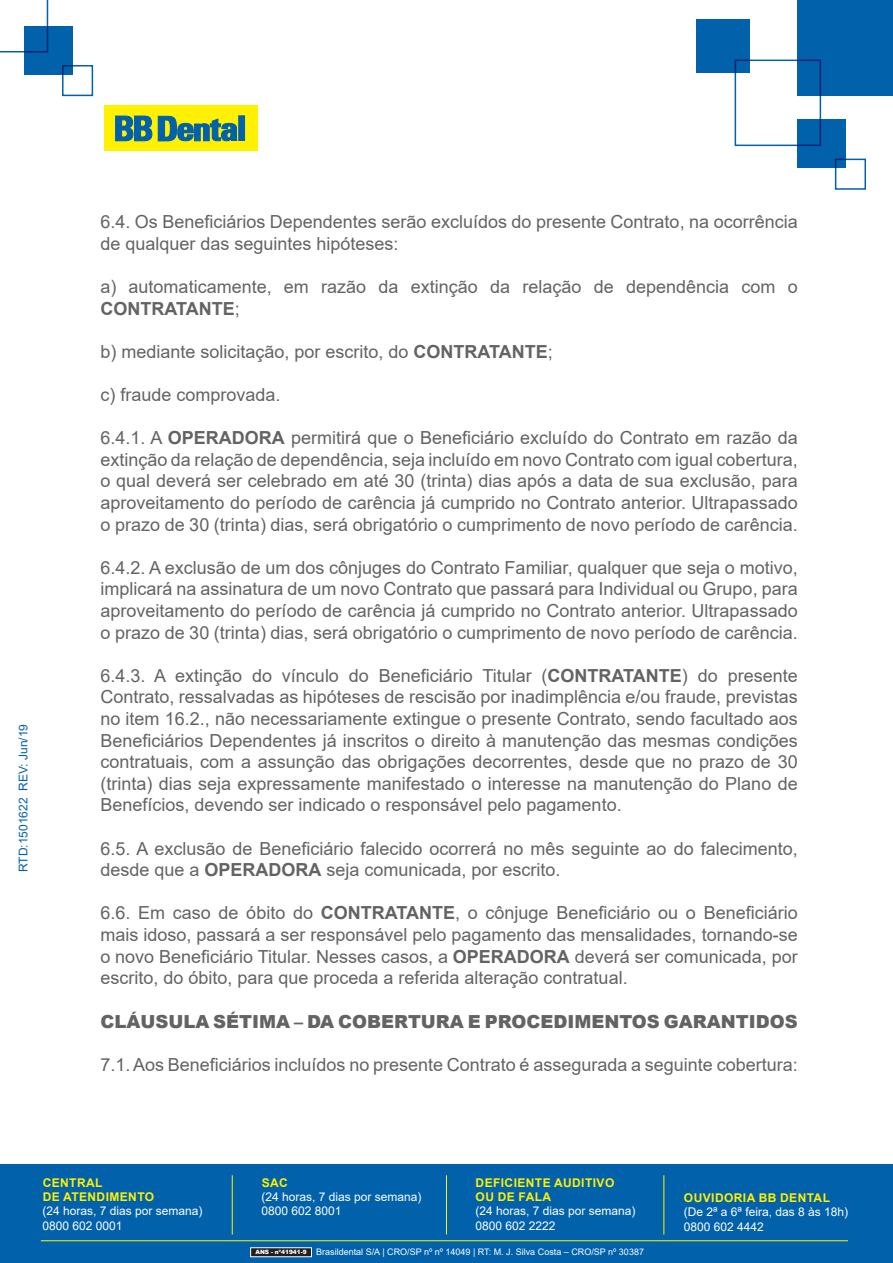
<style>
.page{position:relative;width:893px;height:1263px;background:#fff}
.page>*{position:absolute;margin:0;border:0;box-sizing:border-box;transform-origin:0 0}
.t1{font:18px/21.6px "Arial";color:#636366;text-align:justify}
.t2{font:900 18px "Arial";color:#636366}
.t3{font:12px "Arial";color:#fff}
.t4{font:700 12px "Arial";letter-spacing:.035em;color:#fff101}
.t5{font:12px "Arial";color:#0161aa}
.t6{font:9px "Arial";color:#fff}
.t7{font:900 5.85px "Arial";color:#fff}
.s1{font-weight:700}
</style>
<div class="page">
<div style="left:0;top:1165px;width:893px;height:98px;background:#0161aa"></div>
<div style="left:798px;top:0;width:95px;height:95px;background:#0161aa"></div>
<div style="left:835px;top:159px;width:31px;height:31px;border:2px solid #0161aa"></div>
<div style="left:62px;top:65px;width:31px;height:31px;border:2px solid #0161aa"></div>
<div style="left:797px;top:119px;width:49px;height:49px;background:#0161aa"></div>
<div style="left:24px;top:26px;width:49px;height:49px;background:#0161aa"></div>
<div style="left:696px;top:19px;width:54px;height:54px;background:#0161aa"></div>
<div style="left:735px;top:60px;width:86px;height:86px;border:2px solid #0161aa"></div>
<svg style="left:0;top:0;width:48px;height:52px"></svg>
<div style="left:251px;top:1248px;width:60px;height:9px;background:#231f20"></div>
<div style="left:250px;top:1247px;width:62px;height:10px;border:1px solid #fff"></div>
<hr style="left:232px;top:1175px;width:1px;height:59px;background:#fff101">
<hr style="left:41px;top:1240px;width:807px;height:1px;background:#fff101">
<hr style="left:663px;top:1175px;width:1px;height:59px;background:#fff101">
<hr style="left:446px;top:1175px;width:1px;height:59px;background:#fff101">
<div style="left:104px;top:106px;width:153px;height:45px;background:#fff101"></div>
<svg style="left:115px;top:116px;width:37px;height:25px"></svg>
<svg style="left:158px;top:116px;width:79px;height:25px"></svg>
<div style="left:239px;top:116px;width:6px;height:25px;background:#0161aa"></div>
<p class="t5" style="left:15px;top:872px;width:150px;rotate:-90deg">RTD:1501622 REV: Jun/19</p>
<p class="t1" style="left:100px;top:211px;width:699px">6.4. Os Beneficiários Dependentes serão excluídos do presente Contrato, na ocorrência de qualquer das seguintes hipóteses:</p>
<p class="t1" style="left:100px;top:276px;width:699px">a) automaticamente, em razão da extinção da relação de dependência com o<br><span class="s1">CONTRATANTE</span>;</p>
<p class="t1" style="left:100px;top:341px;width:454px">b) mediante solicitação, por escrito, do <span class="s1">CONTRATANTE</span>;</p>
<p class="t1" style="left:100px;top:384px;width:182px">c) fraude comprovada.</p>
<p class="t1" style="left:100px;top:427px;width:699px">6.4.1. A <span class="s1">OPERADORA</span> permitirá que o Beneficiário excluído do Contrato em razão da extinção da relação de dependência, seja incluído em novo Contrato com igual cobertura, o qual deverá ser celebrado em até 30 (trinta) dias após a data de sua exclusão, para aproveitamento do período de carência já cumprido no Contrato anterior. Ultrapassado o prazo de 30 (trinta) dias, será obrigatório o cumprimento de novo período de carência.</p>
<p class="t1" style="left:100px;top:557px;width:699px">6.4.2. A exclusão de um dos cônjuges do Contrato Familiar, qualquer que seja o motivo, implicará na assinatura de um novo Contrato que passará para Individual ou Grupo, para aproveitamento do período de carência já cumprido no Contrato anterior. Ultrapassado o prazo de 30 (trinta) dias, será obrigatório o cumprimento de novo período de carência.</p>
<p class="t1" style="left:100px;top:665px;width:699px">6.4.3. A extinção do vínculo do Beneficiário Titular (<span class="s1">CONTRATANTE</span>) do presente Contrato, ressalvadas as hipóteses de rescisão por inadimplência e/ou fraude, previstas no item 16.2., não necessariamente extingue o presente Contrato, sendo facultado aos Beneficiários Dependentes já inscritos o direito à manutenção das mesmas condições contratuais, com a assunção das obrigações decorrentes, desde que no prazo de 30 (trinta) dias seja expressamente manifestado o interesse na manutenção do Plano de Benefícios, devendo ser indicado o responsável pelo pagamento.</p>
<p class="t1" style="left:100px;top:837px;width:699px">6.5. A exclusão de Beneficiário falecido ocorrerá no mês seguinte ao do falecimento, desde que a <span class="s1">OPERADORA</span> seja comunicada, por escrito.</p>
<p class="t1" style="left:100px;top:902px;width:699px">6.6. Em caso de óbito do <span class="s1">CONTRATANTE</span>, o cônjuge Beneficiário ou o Beneficiário mais idoso, passará a ser responsável pelo pagamento das mensalidades, tornando-se o novo Beneficiário Titular. Nesses casos, a <span class="s1">OPERADORA</span> deverá ser comunicada, por escrito, do óbito, para que proceda a referida alteração contratual.</p>
<p class="t2" style="left:100px;top:1008px;width:699px">CLÁUSULA SÉTIMA – DA COBERTURA E PROCEDIMENTOS GARANTIDOS</p>
<p class="t1" style="left:100px;top:1053px;width:699px">7.1. Aos Beneficiários incluídos no presente Contrato é assegurada a seguinte cobertura:</p>
<p class="t4" style="left:43px;top:1174px;width:61px">CENTRAL</p>
<p class="t4" style="left:43px;top:1188px;width:113px">DE ATENDIMENTO</p>
<p class="t3" style="left:43px;top:1203px;width:162px">(24 horas, 7 dias por semana)</p>
<p class="t3" style="left:43px;top:1217px;width:82px">0800 602 0001</p>
<p class="t4" style="left:262px;top:1174px;width:28px">SAC</p>
<p class="t3" style="left:261px;top:1188px;width:162px">(24 horas, 7 dias por semana)</p>
<p class="t3" style="left:261px;top:1203px;width:82px">0800 602 8001</p>
<p class="t4" style="left:476px;top:1174px;width:140px">DEFICIENTE AUDITIVO</p>
<p class="t4" style="left:476px;top:1188px;width:77px">OU DE FALA</p>
<p class="t3" style="left:475px;top:1203px;width:162px">(24 horas, 7 dias por semana)</p>
<p class="t3" style="left:475px;top:1217px;width:82px">0800 602 2222</p>
<p class="t7" style="left:255px;top:1248px;width:53px">ANS - nº41941-9</p>
<p class="t6" style="left:316px;top:1246px;width:329px">Brasildental S/A | CRO/SP nº nº 14049 | RT: M. J. Silva Costa – CRO/SP nº 30387</p>
<p class="t4" style="left:684px;top:1189px;width:148px">OUVIDORIA BB DENTAL</p>
<p class="t3" style="left:684px;top:1204px;width:166px">(De 2ª a 6ª feira, das 8 às 18h)</p>
<p class="t3" style="left:684px;top:1218px;width:82px">0800 602 4442</p>
</div>
